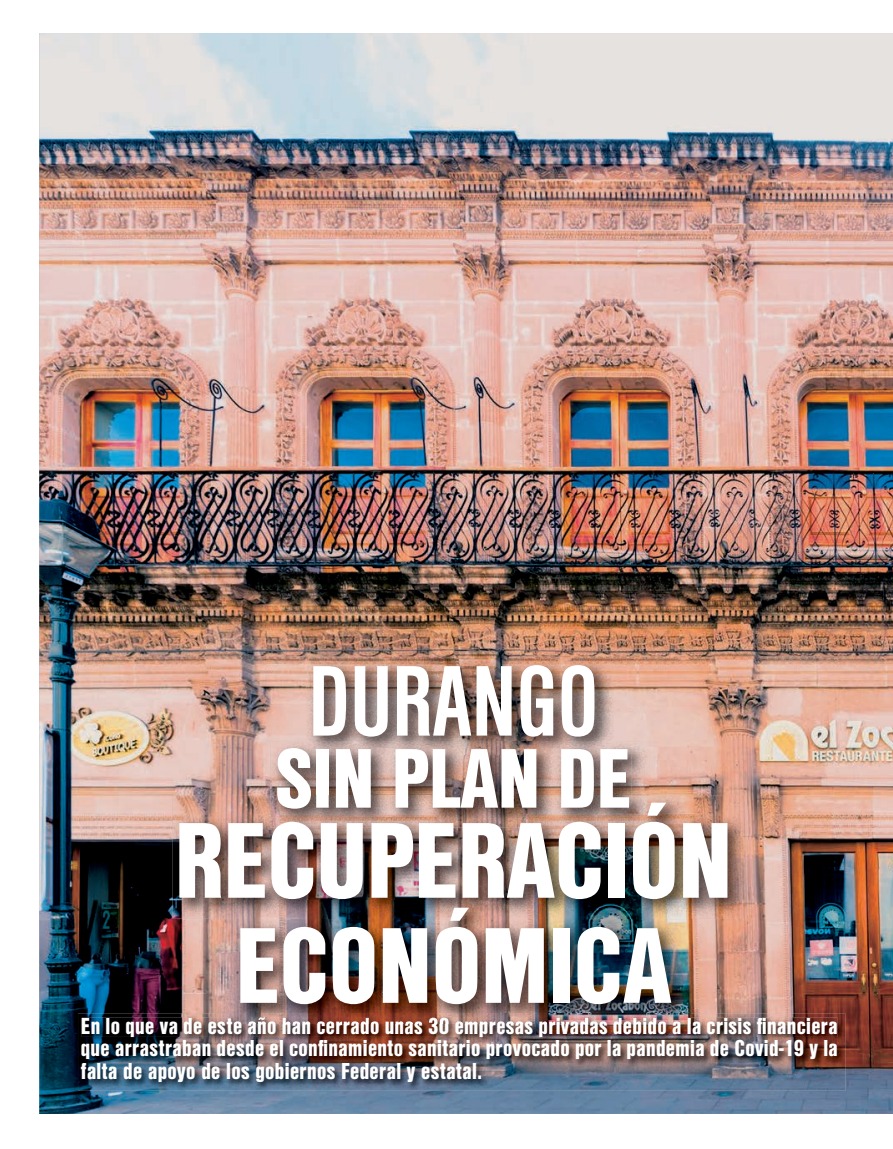
<style>
.page{position:relative;width:893px;height:1149px;background:#fff}
.page>*{position:absolute;margin:0;border:0;box-sizing:border-box;transform-origin:0 0}
.t1{font:111.9px "Nimbus Sans DOT Blac Cond";letter-spacing:-.005em;color:#fff}
.t2{font:700 condensed 104.1px "Nimbus Sans DOT";letter-spacing:-.005em;color:#fff}
.t3{font:87.75px "Nimbus Sans DOT Blac Cond";letter-spacing:-.005em;color:#fff}
.t4{font:24px/22.5px "Nimbus Sans DOT Blac Cond";letter-spacing:.015em;color:#fff;text-align:justify}
</style>
<div class="page">
<img style="left:39px;top:33px;width:854px;height:1080px">
<img style="left:306px;top:658px;width:308px;height:83px">
<img style="left:270px;top:741px;width:379px;height:54px">
<img style="left:277px;top:747px;width:354px;height:48px">
<img style="left:173px;top:795px;width:573px;height:123px">
<img style="left:277px;top:795px;width:352px;height:13px">
<img style="left:78px;top:1013px;width:768px;height:77px">
<img style="left:82px;top:1016px;width:755px;height:20px">
<img style="left:233px;top:900px;width:457px;height:123px">
<h2 class="t2" style="left:308px;top:644px;width:292px">DURANGO</h2>
<h3 class="t3" style="left:275px;top:728px;width:357px">SIN PLAN DE</h3>
<h1 class="t1" style="left:174px;top:796px;width:560px">RECUPERACIÓN</h1>
<h1 class="t1" style="left:235px;top:901px;width:438px">ECONÓMICA</h1>
<p class="t4" style="left:81px;top:1014px;width:758px">En lo que va de este año han cerrado unas 30 empresas privadas debido a la crisis financiera que arrastraban desde el confinamiento sanitario provocado por la pandemia de Covid-19 y la falta de apoyo de los gobiernos Federal y estatal.</p>
</div>
